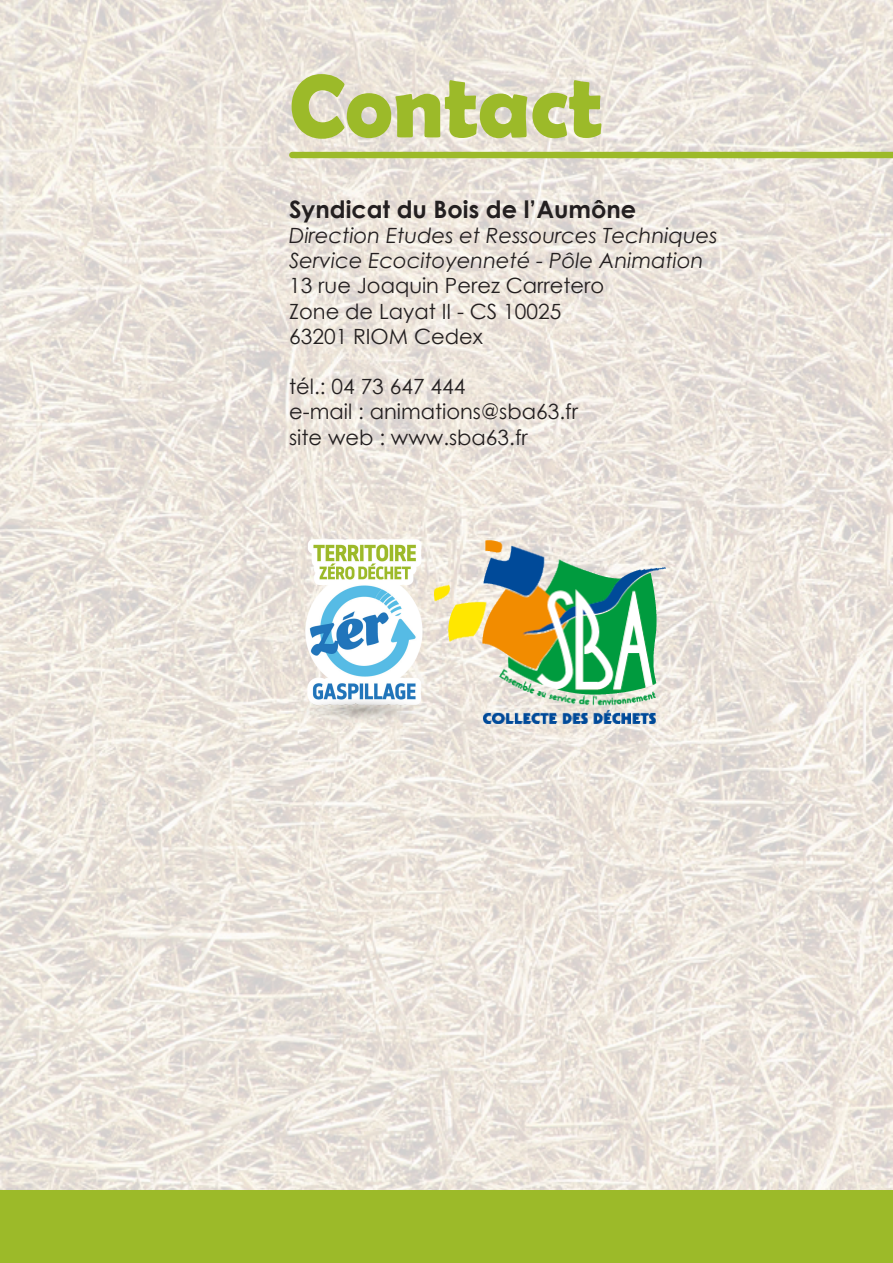
<style>
.page{position:relative;width:893px;height:1263px;background:#fff}
.page>*{position:absolute;margin:0;border:0;box-sizing:border-box;transform-origin:0 0}
.t1{font:700 90px "Berlin Sans FB Demi";color:#9cba29}
.t2{font:700 24px "Century Gothic";color:#231f20}
.t3{font:21px "Century Gothic";color:#231f20}
.t4{font:italic 21px "Century Gothic";color:#231f20}
</style>
<div class="page">
<img style="left:0;top:0;width:893px;height:1191px">
<div style="left:0;top:1191px;width:893px;height:72px;background:#9cba29"></div>
<img style="left:289px;top:539px;width:145px;height:183px">
<img style="left:434px;top:541px;width:232px;height:182px">
<div style="left:289px;top:152px;width:604px;height:6px;background:#9cba29"></div>
<p class="t1" style="left:289px;top:54px;width:315px">Contact</p>
<p class="t2" style="left:289px;top:191px;width:349px">Syndicat du Bois de l’Aumône</p>
<p class="t4" style="left:289px;top:221px;width:430px">Direction Etudes et Ressources Techniques</p>
<p class="t4" style="left:289px;top:246px;width:416px">Service Ecocitoyenneté - Pôle Animation</p>
<p class="t3" style="left:289px;top:271px;width:317px">13 rue Joaquin Perez Carretero</p>
<p class="t3" style="left:289px;top:296px;width:274px">Zone de Layat II - CS 10025</p>
<p class="t3" style="left:289px;top:322px;width:195px">63201 RIOM Cedex</p>
<p class="t3" style="left:289px;top:372px;width:178px">tél.: 04 73 647 444</p>
<p class="t3" style="left:289px;top:397px;width:290px">e-mail : animations@sba63.fr</p>
<p class="t3" style="left:289px;top:422px;width:240px">site web : www.sba63.fr</p>
</div>
